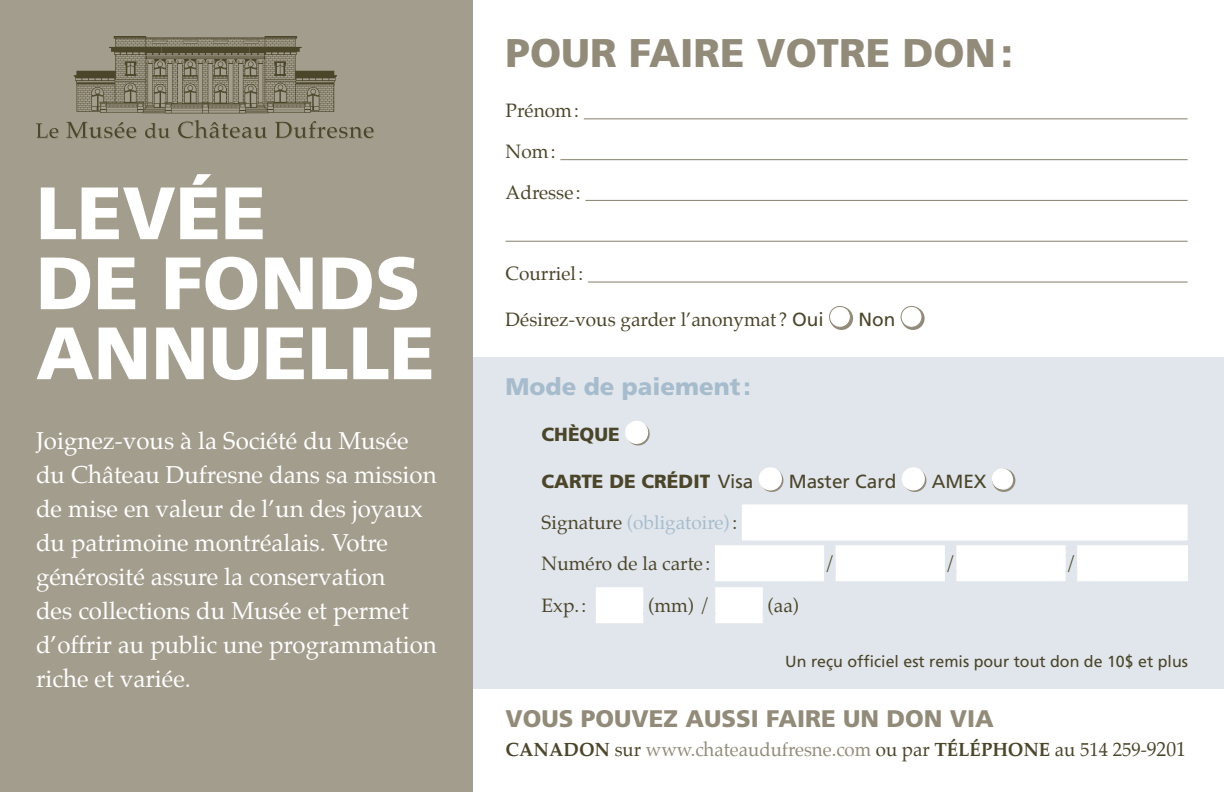
<style>
.page{position:relative;width:1224px;height:792px;background:#fff}
.page>*{position:absolute;margin:0;border:0;box-sizing:border-box;transform-origin:0 0}
.t1{font:900 74px/70px "Frutiger";color:#fff}
.t2{font:900 40px "Frutiger";color:#928b79}
.t3{font:24px/34px "Palatino";color:#fff}
.t4{font:900 24px "Frutiger";color:#928b79}
.t5{font:900 24px "Frutiger";color:#a6bccd}
.t6{font:19px/40.8px "Palatino";color:#4b452a}
.t7{font:19px "Palatino";color:#928b79}
.t8{font:900 19px "Frutiger";color:#4b452a}
.t9{font:19px "Frutiger";color:#4b452a}
.t10{font:16px "Frutiger";color:#4b452a}
.s1{font-family:"Frutiger"}
.s2{font-weight:400}
.s3{color:#a6bccd}
.s4{font-weight:700;color:#4b452a}
.s5{color:#4b452a}
.s6{font-size:20px;color:#4b452a}
</style>
<div class="page">
<div style="left:0;top:357px;width:1224px;height:332px;background:#e1e6ec"></div>
<div style="left:0;top:0;width:472px;height:792px;background:#a39d8d"></div>
<hr style="left:584px;top:118px;width:604px;height:1px;background:#928b79">
<hr style="left:560px;top:159px;width:628px;height:1px;background:#928b79">
<hr style="left:585px;top:200px;width:603px;height:1px;background:#928b79">
<hr style="left:506px;top:241px;width:682px;height:1px;background:#928b79">
<hr style="left:588px;top:281px;width:600px;height:2px;background:#928b79">
<svg style="left:831px;top:308px;width:21px;height:21px"></svg>
<div style="left:830px;top:307px;width:23px;height:23px;border:2px solid #928b79;border-radius:50%"></div>
<div style="left:830px;top:306px;width:20px;height:21px;background:#fff;border-radius:50%"></div>
<div style="left:829px;top:306px;width:22px;height:22px;border:1px solid #928b79;border-radius:50%"></div>
<div style="left:903px;top:308px;width:20px;height:21px;background:#928b79;border-radius:50%"></div>
<div style="left:901px;top:307px;width:24px;height:23px;border:2px solid #928b79;border-radius:50%"></div>
<div style="left:901px;top:306px;width:21px;height:21px;background:#fff;border-radius:50%"></div>
<div style="left:901px;top:306px;width:21px;height:22px;border:1px solid #928b79;border-radius:50%"></div>
<div style="left:627px;top:422px;width:23px;height:23px;border:2px solid #928b79;border-radius:50%"></div>
<div style="left:626px;top:422px;width:21px;height:21px;background:#fff;border-radius:50%"></div>
<div style="left:625px;top:421px;width:23px;height:23px;border:2px solid #fff;border-radius:50%"></div>
<div style="left:760px;top:469px;width:23px;height:23px;border:2px solid #928b79;border-radius:50%"></div>
<div style="left:760px;top:468px;width:21px;height:21px;background:#fff;border-radius:50%"></div>
<div style="left:759px;top:467px;width:23px;height:23px;border:2px solid #fff;border-radius:50%"></div>
<div style="left:903px;top:469px;width:23px;height:23px;border:2px solid #928b79;border-radius:50%"></div>
<div style="left:903px;top:468px;width:21px;height:21px;background:#fff;border-radius:50%"></div>
<div style="left:902px;top:467px;width:23px;height:23px;border:2px solid #fff;border-radius:50%"></div>
<div style="left:992px;top:469px;width:23px;height:23px;border:2px solid #928b79;border-radius:50%"></div>
<div style="left:992px;top:468px;width:21px;height:21px;background:#fff;border-radius:50%"></div>
<div style="left:742px;top:504px;width:446px;height:36px;background:#fff"></div>
<div style="left:715px;top:545px;width:109px;height:36px;background:#fff"></div>
<div style="left:836px;top:545px;width:109px;height:36px;background:#fff"></div>
<div style="left:956px;top:545px;width:110px;height:36px;background:#fff"></div>
<div style="left:1077px;top:545px;width:111px;height:36px;background:#fff"></div>
<div style="left:596px;top:587px;width:47px;height:36px;background:#fff"></div>
<div style="left:715px;top:587px;width:48px;height:36px;background:#fff"></div>
<svg style="left:36px;top:123px;width:23px;height:16px"></svg>
<svg style="left:66px;top:122px;width:71px;height:17px"></svg>
<svg style="left:145px;top:123px;width:25px;height:16px"></svg>
<svg style="left:178px;top:120px;width:89px;height:19px"></svg>
<svg style="left:275px;top:121px;width:99px;height:18px"></svg>
<svg style="left:74px;top:36px;width:263px;height:77px"></svg>
<h1 class="t1" style="left:36px;top:177px;width:400px">LEVÉE<br>DE FONDS<br>ANNUELLE</h1>
<p class="t3" style="left:36px;top:424px;width:402px">Joignez-vous à la Société du Musée du Château Dufresne dans sa mission de mise en valeur de l’un des joyaux du patrimoine montréalais. Votre générosité assure la conservation<br>des collections du Musée et permet d’offrir au public une programmation riche et variée.</p>
<h2 class="t2" style="left:506px;top:29px;width:509px">POUR FAIRE VOTRE DON:</h2>
<p class="t6" style="left:506px;top:90px;width:76px">Prénom:<br>Nom:<br>Adresse :</p>
<p class="t6" style="left:506px;top:253px;width:79px">Courriel:</p>
<p class="t6" style="left:506px;top:299px;width:320px">Désirez-vous garder l’anonymat ? <span class="s1">Oui</span></p>
<p class="t9" style="left:858px;top:308px;width:38px">Non</p>
<p class="t5" style="left:506px;top:372px;width:247px">MODE DE PAIEMENT :</p>
<p class="t8" style="left:542px;top:423px;width:80px">CHÈQUE</p>
<p class="t8" style="left:542px;top:470px;width:213px">CARTE DE CRÉDIT <span class="s2">Visa</span></p>
<p class="t9" style="left:789px;top:470px;width:109px">Master Card</p>
<p class="t9" style="left:932px;top:470px;width:56px">AMEX</p>
<p class="t6" style="left:542px;top:502px;width:197px">Signature <span class="s3">(obligatoire)</span>:<br>Numéro de la carte :</p>
<p class="t6" style="left:824px;top:543px;width:13px">/</p>
<p class="t6" style="left:945px;top:543px;width:13px">/</p>
<p class="t6" style="left:1066px;top:543px;width:13px">/</p>
<p class="t6" style="left:542px;top:585px;width:46px">Exp. :</p>
<p class="t6" style="left:648px;top:585px;width:64px">(mm) /</p>
<p class="t6" style="left:768px;top:585px;width:33px">(aa)</p>
<p class="t10" style="left:785px;top:652px;width:404px">Un reçu officiel est remis pour tout don de 10$ et plus</p>
<p class="t4" style="left:506px;top:704px;width:490px">VOUS POUVEZ AUSSI FAIRE UN DON VIA</p>
<p class="t7" style="left:506px;top:734px;width:682px"><span class="s4">CANADON</span> <span class="s5">sur</span> www.chateaudufresne.com <span class="s5">ou par</span> <span class="s4">TÉLÉPHONE</span> <span class="s5">au 514 259-</span><span class="s6">9201</span></p>
</div>
